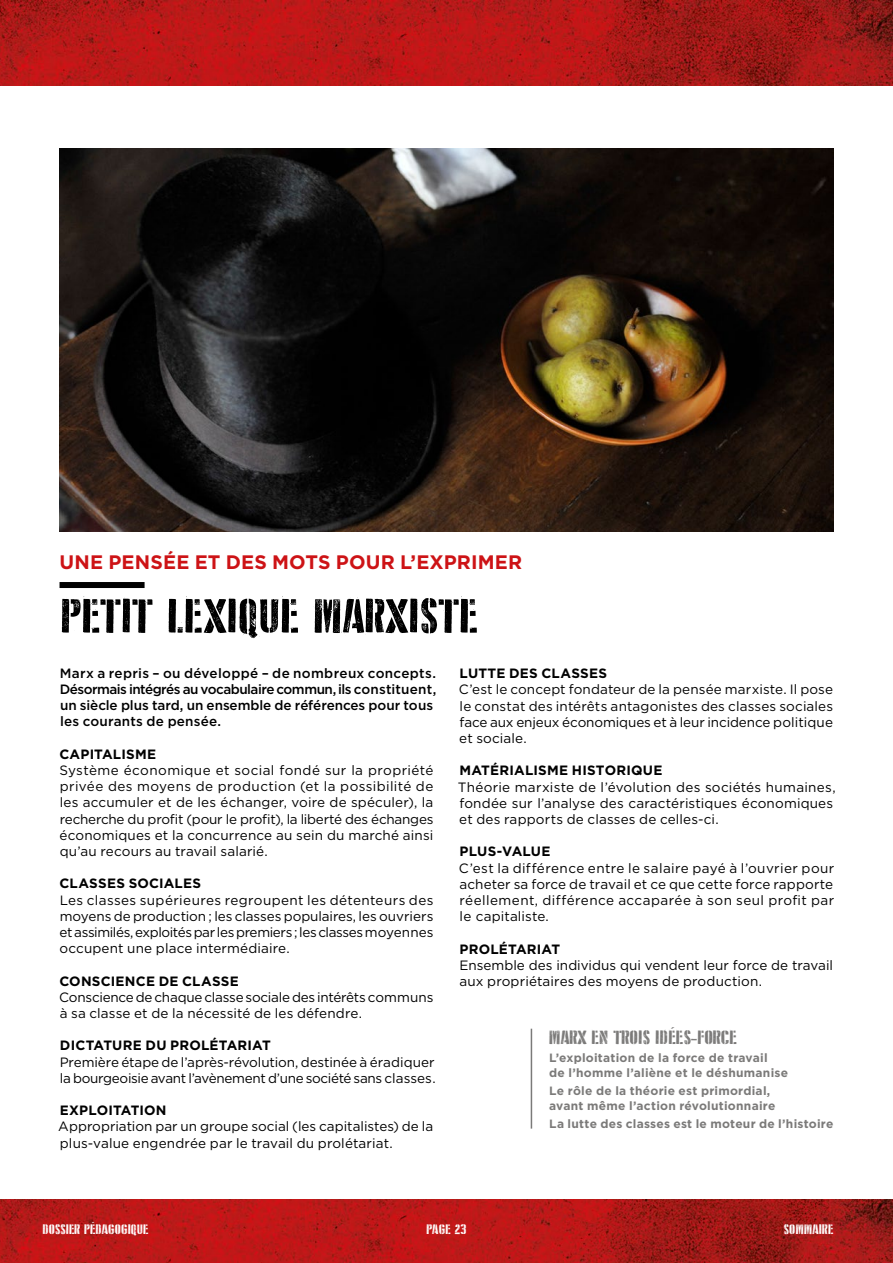
<style>
.page{position:relative;width:893px;height:1263px;background:#fff}
.page>*{position:absolute;margin:0;border:0;box-sizing:border-box;transform-origin:0 0}
.t1{font:52.5px "D Day Stencil";letter-spacing:.005em;color:#000}
.t2{font:21px "D Day Stencil";letter-spacing:.005em;color:#7b7a79}
.t3{font:700 19.5px "Gotham";letter-spacing:.005em;color:#cd1316}
.t4{font:15px "D Day Stencil";letter-spacing:.005em;color:#fff}
.t5{font:13.5px/16.2px "Gotham";letter-spacing:.005em;color:#000;text-align:justify}
.t6{font:500 13.5px/16.2px "Gotham";letter-spacing:-.005em;color:#000}
.t7{font:700 13.5px "Gotham";letter-spacing:.015em;color:#000}
.t8{font:13.5px/16.2px "Gotham";letter-spacing:-.02em;color:#000}
.t9{font:700 12px/14.4px "Gotham";letter-spacing:.02em;color:#7b7a79}
</style>
<div class="page">
<img style="left:0;top:0;width:893px;height:85px">
<img style="left:0;top:1199px;width:893px;height:64px">
<div style="left:60px;top:582px;width:85px;height:6px;background:#000"></div>
<img style="left:60px;top:149px;width:773px;height:382px">
<hr style="left:531px;top:1029px;width:1px;height:99px;background:#7b7a79">
<h3 class="t3" style="left:60px;top:551px;width:464px">UNE PENSÉE ET DES MOTS POUR L’EXPRIMER</h3>
<h1 class="t1" style="left:60px;top:588px;width:420px">PETIT LEXIQUE MARXISTE</h1>
<p class="t6" style="left:60px;top:665px;width:378px">Marx a repris – ou développé – de nombreux concepts.<br>Désormais intégrés au vocabulaire commun, ils constituent, un siècle plus tard, un ensemble de références pour tous les courants de pensée.</p>
<p class="t7" style="left:59px;top:746px;width:98px">CAPITALISME</p>
<p class="t5" style="left:59px;top:762px;width:376px">Système économique et social fondé sur la propriété privée des moyens de production (et la possibilité de les accumuler et de les échanger, voire de spéculer), la recherche du profit (pour le profit), la liberté des échanges économiques et la concurrence au sein du marché ainsi qu’au recours au travail salarié.</p>
<p class="t7" style="left:59px;top:876px;width:143px">CLASSES SOCIALES</p>
<p class="t5" style="left:60px;top:891px;width:375px">Les classes supérieures regroupent les détenteurs des moyens de production ; les classes populaires, les ouvriers et assimilés, exploités par les premiers; les classes moyennes occupent une place intermédiaire.</p>
<p class="t7" style="left:59px;top:973px;width:181px">CONSCIENCE DE CLASSE</p>
<p class="t5" style="left:59px;top:989px;width:376px">Conscience de chaque classe sociale des intérêts communs à sa classe et de la nécessité de les défendre.</p>
<p class="t7" style="left:60px;top:1038px;width:212px">DICTATURE DU PROLÉTARIAT</p>
<p class="t8" style="left:60px;top:1053px;width:377px">Première étape de l’après-révolution, destinée à éradiquer la bourgeoisie avant l’avènement d’une société sans classes.</p>
<p class="t7" style="left:60px;top:1103px;width:108px">EXPLOITATION</p>
<p class="t5" style="left:58px;top:1118px;width:376px">Appropriation par un groupe social (les capitalistes) de la plus-value engendrée par le travail du prolétariat.</p>
<p class="t7" style="left:460px;top:665px;width:149px">LUTTE DES CLASSES</p>
<p class="t5" style="left:459px;top:681px;width:376px">C’est le concept fondateur de la pensée marxiste. Il pose le constat des intérêts antagonistes des classes sociales face aux enjeux économiques et à leur incidence politique et sociale.</p>
<p class="t7" style="left:460px;top:763px;width:204px">MATÉRIALISME HISTORIQUE</p>
<p class="t5" style="left:458px;top:778px;width:379px;text-align:left">Théorie marxiste de l’évolution des sociétés humaines, fondée sur l’analyse des caractéristiques économiques et des rapports de classes de celles-ci.</p>
<p class="t7" style="left:460px;top:844px;width:92px">PLUS-VALUE</p>
<p class="t5" style="left:459px;top:859px;width:377px">C’est la différence entre le salaire payé à l’ouvrier pour acheter sa force de travail et ce que cette force rapporte réellement, différence accaparée à son seul profit par le capitaliste.</p>
<p class="t7" style="left:460px;top:941px;width:102px">PROLÉTARIAT</p>
<p class="t5" style="left:459px;top:957px;width:375px">Ensemble des individus qui vendent leur force de travail aux propriétaires des moyens de production.</p>
<h2 class="t2" style="left:549px;top:1026px;width:189px">MARX EN TROIS IDÉES-FORCE</h2>
<p class="t9" style="left:549px;top:1050px;width:240px">L’exploitation de la force de travail<br>de l’homme l’aliène et le déshumanise</p>
<p class="t9" style="left:549px;top:1083px;width:228px">Le rôle de la théorie est primordial, avant même l’action révolutionnaire</p>
<p class="t9" style="left:549px;top:1116px;width:286px">La lutte des classes est le moteur de l’histoire</p>
<p class="t4" style="left:43px;top:1221px;width:108px">DOSSIER PÉDAGOGIQUE</p>
<p class="t4" style="left:426px;top:1221px;width:42px">PAGE 23</p>
<p class="t4" style="left:784px;top:1221px;width:51px">SOMMAIRE</p>
</div>
